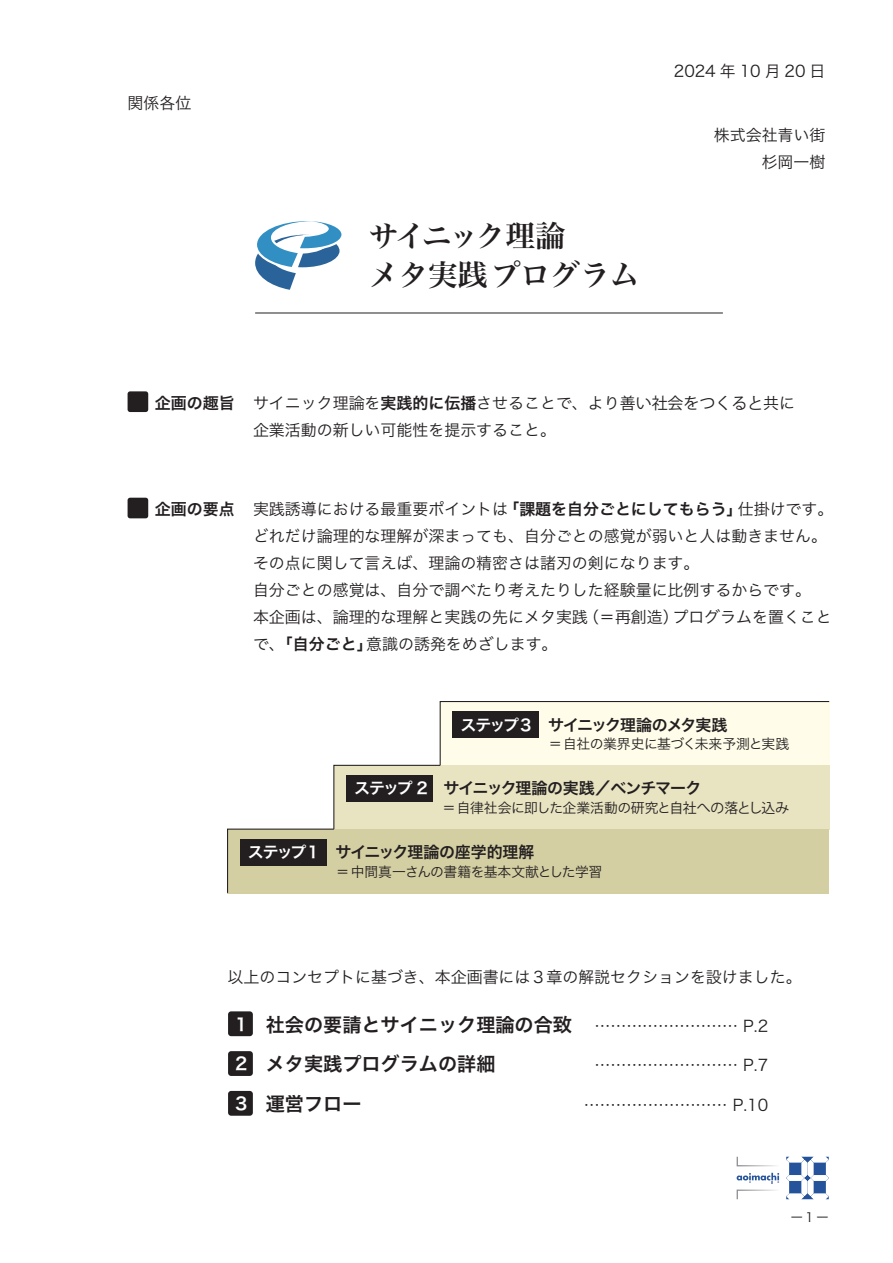
<style>
.page{position:relative;width:893px;height:1263px;background:#fff}
.page>*{position:absolute;margin:0;border:0;box-sizing:border-box;transform-origin:0 0}
.t1{font:29.7px/39px "Hira Min Pro W6";color:#231f20}
.t2{font:19.2px/39.5px "Hiragino Sans W6";color:#231f20}
.t3{font:15.9px/27px "Hiragino Sans W3";color:#231f20}
.t4{font:15.9px "Hiragino Sans W6";letter-spacing:-.06em;color:#231f20}
.t5{font:13.8px "Hiragino Sans W3";letter-spacing:-.03em;color:#231f20}
.t6{font:12.75px "Hiragino Sans W3";color:#231f20}
.s1{font-family:"Hiragino Sans W6"}
.s2{font-family:"Koz Go Pr 6 N"}
.s3{color:#fff}
.s4{font-size:17.25px;color:#fff}
</style>
<div class="page">
<hr style="left:255px;top:312px;width:468px;height:1px;background:#231f20">
<div style="left:128px;top:391px;width:20px;height:21px;background:#231f20;border-radius:3px"></div>
<div style="left:128px;top:498px;width:20px;height:20px;background:#231f20;border-radius:3px"></div>
<svg style="left:786px;top:1157px;width:43px;height:42px"></svg>
<svg style="left:737px;top:1157px;width:40px;height:9px"></svg>
<svg style="left:737px;top:1189px;width:40px;height:10px"></svg>
<svg style="left:737px;top:1173px;width:42px;height:10px"></svg>
<div style="left:228px;top:1011px;width:25px;height:25px;background:#231f20;border-radius:3px"></div>
<div style="left:228px;top:1051px;width:25px;height:25px;background:#231f20;border-radius:3px"></div>
<div style="left:228px;top:1091px;width:25px;height:25px;background:#231f20;border-radius:3px"></div>
<svg style="left:227px;top:701px;width:603px;height:193px"></svg>
<svg style="left:255px;top:221px;width:87px;height:69px"></svg>
<div style="left:240px;top:839px;width:86px;height:26px;background:#231f20"></div>
<div style="left:346px;top:775px;width:87px;height:27px;background:#231f20"></div>
<div style="left:452px;top:711px;width:87px;height:27px;background:#231f20"></div>
<p class="t3" style="left:128px;top:88px;width:65px">関係各位</p>
<h1 class="t1" style="left:369px;top:214px;width:272px">サイニック理論<br>メタ実践プログラム</h1>
<p class="t3" style="left:674px;top:56px;width:153px">2024 年 10 月 20 日</p>
<p class="t3" style="left:714px;top:120px;width:113px;text-align:right">株式会社青い街杉岡一樹</p>
<p class="t3" style="left:253px;top:388px;width:544px;text-indent:-98px"><span class="s1">企画の趣旨</span> サイニック理論を<span class="s1">実践的に伝播</span>させることで、より<span class="s2">善い社会をつくると</span>共に企業活動の新しい可能性を提示すること。</p>
<p class="t3" style="left:253px;top:494px;width:582px;text-indent:-98px"><span class="s1">企画の要点</span> 実践誘導における最重要ポイントは<span class="s1">「課題を自分ごとにしてもらう」</span>仕掛けです。どれだけ論理的な理解が深まっても、自分ごとの感覚が弱いと人は動きません。その点に関して言えば、理論の精密さは諸刃の剣になります。<br>自分ごとの感覚は、自分で調べたり考えたりした経験量に比例するからです。<br>本企画は、論理的な理解と実践の先にメタ実践（＝再創造）プログラムを置くことで、<span class="s1">「自分ごと」</span>意識の誘発をめざします。</p>
<p class="t4" style="left:460px;top:710px;width:269px"><span class="s3">ステップ３</span>　サイニック理論のメタ実践</p>
<p class="t5" style="left:549px;top:732px;width:242px">＝自社の業界史に基づく未来予測と実践</p>
<p class="t4" style="left:354px;top:774px;width:349px"><span class="s3">ステップ 2</span>　サイニック理論の実践／ベンチマーク</p>
<p class="t5" style="left:442px;top:796px;width:348px">＝自律社会に即した企業活動の研究と<span class="s2">自社への落とし込み</span></p>
<p class="t4" style="left:248px;top:838px;width:288px"><span class="s3">ステップ１</span>　サイニック理論の座学的理解</p>
<p class="t5" style="left:336px;top:859px;width:268px">＝中間真一さんの書籍を基本文献とした学習</p>
<p class="t3" style="left:228px;top:962px;width:576px">以上のコンセプトに基づき、本企画書には３<span class="s2">章</span>の解説セクションを設けました。</p>
<p class="t2" style="left:235px;top:1004px;width:338px"><span class="s4">1</span> 社会の要請とサイニック理論の合致<br><span class="s4">2</span> メタ実践プログラムの詳細<br><span class="s4">3</span> 運営フロー</p>
<p class="t3" style="left:594px;top:1011px;width:175px">……………………… P.2</p>
<p class="t3" style="left:594px;top:1050px;width:175px">……………………… P.7</p>
<p class="t3" style="left:584px;top:1090px;width:186px">……………………… P.10</p>
<p class="t6" style="left:790px;top:1206px;width:40px">ー１ー</p>
</div>
